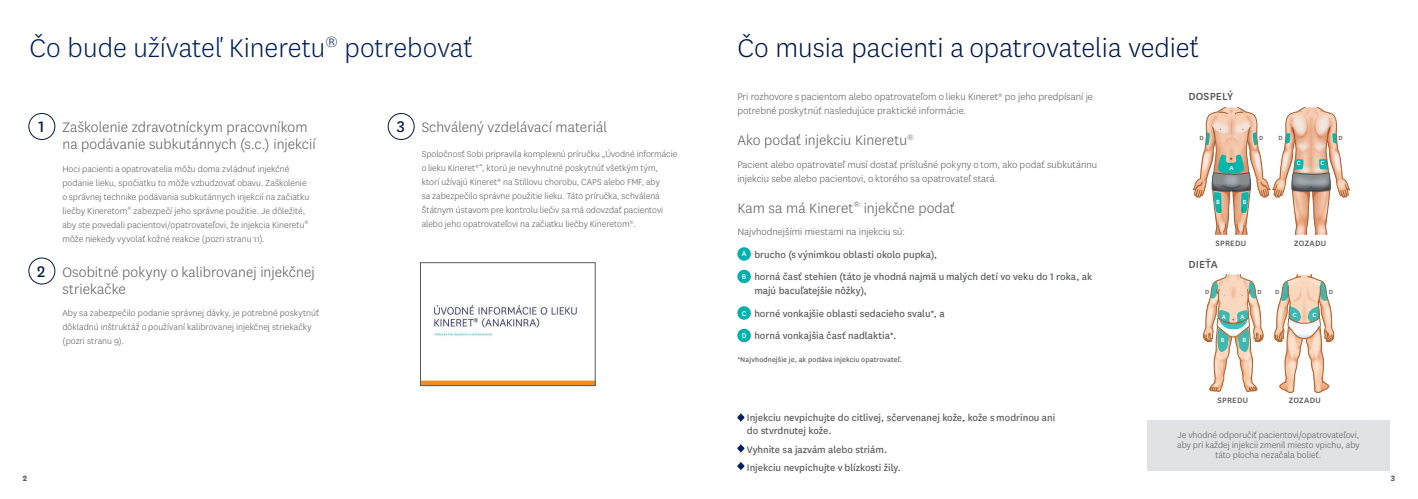
<style>
.page{position:relative;width:1418px;height:499px;background:#fff}
.page>*{position:absolute;margin:0;border:0;box-sizing:border-box;transform-origin:0 0}
.t1{font:300 30px "National";color:#00174a}
.t2{font:300 30px "National";color:#00215d}
.Call_ou{font:18px "National";color:#00174a}
.Body{font:300 16px/17px "National";letter-spacing:.005em;color:#57585a}
.Body-2{font:500 12px "National";letter-spacing:.015em;color:#57585a}
.Body-3{font:11px/14px "National";color:#57585a}
.Body-4{font:300 11px/14px "National";color:#57585a}
.t3{font:300 10px/14px "National";color:#57585a}
.Body-5{font:500 9px "National";letter-spacing:.025em;color:#57585a}
.Body-6{font:700 9px "National";color:#57585a}
.Body-7{font:8px "National";letter-spacing:.01em;color:#57585a}
.t4{font:500 8px "National";color:#fff}
.t5{font:500 7px "National";color:#fff}
.t6{font:500 7px "National";color:#57585a}
</style>
<div class="page">
<img style="left:1206px;top:108px;width:19px;height:14px">
<img style="left:1205px;top:122px;width:20px;height:11px">
<img style="left:1192px;top:133px;width:71px;height:65px">
<img style="left:1263px;top:175px;width:87px;height:23px">
<img style="left:1200px;top:187px;width:17px;height:48px">
<img style="left:1273px;top:175px;width:28px;height:60px">
<img style="left:1296px;top:196px;width:5px;height:39px">
<img style="left:1301px;top:175px;width:47px;height:60px">
<img style="left:1217px;top:187px;width:45px;height:48px">
<img style="left:1225px;top:107px;width:38px;height:40px">
<img style="left:1308px;top:107px;width:12px;height:1px">
<img style="left:1322px;top:109px;width:15px;height:18px">
<img style="left:1285px;top:108px;width:37px;height:19px">
<img style="left:1276px;top:127px;width:18px;height:51px">
<img style="left:1294px;top:127px;width:51px;height:51px">
<div style="left:28px;top:113px;width:27px;height:27px;border:1px solid #00174a;border-radius:50%"></div>
<div style="left:28px;top:257px;width:27px;height:27px;border:1px solid #00174a;border-radius:50%"></div>
<div style="left:737px;top:247px;width:14px;height:14px;background:#00b1b0;border-radius:50%"></div>
<div style="left:737px;top:270px;width:14px;height:13px;background:#00b1b0;border-radius:50%"></div>
<div style="left:737px;top:306px;width:14px;height:14px;background:#00b1b0;border-radius:50%"></div>
<div style="left:737px;top:329px;width:14px;height:13px;background:#00b1b0;border-radius:50%"></div>
<svg style="left:737px;top:413px;width:7px;height:9px"></svg>
<svg style="left:737px;top:444px;width:7px;height:9px"></svg>
<svg style="left:737px;top:461px;width:7px;height:10px"></svg>
<div style="left:1147px;top:420px;width:242px;height:51px;background:#e1e2e4"></div>
<svg style="left:1203px;top:275px;width:132px;height:118px"></svg>
<img style="left:1249px;top:275px;width:5px;height:19px">
<img style="left:1211px;top:275px;width:6px;height:19px">
<img style="left:1217px;top:275px;width:32px;height:32px">
<img style="left:1209px;top:307px;width:47px;height:30px">
<div style="left:387px;top:113px;width:27px;height:27px;border:1px solid #00174a;border-radius:50%"></div>
<img style="left:422px;top:305px;width:171px;height:79px">
<div style="left:420px;top:262px;width:175px;height:124px;border:1px solid #57585a"></div>
<p class="t2" style="left:29px;top:29px;width:445px">Čo bude užívateľ Kineretu<sup>®</sup> potrebovať</p>
<p class="t1" style="left:737px;top:29px;width:463px">Čo musia pacienti a opatrovatelia vedieť</p>
<p class="Call_ou" style="left:38px;top:115px;width:7px">1</p>
<p class="Body" style="left:62px;top:118px;width:255px">Zaškolenie zdravotníckym pracovníkom na podávanie subkutánnych (s.c.) injekcií</p>
<p class="t3" style="left:62px;top:161px;width:248px">Hoci pacienti a opatrovatelia môžu doma zvládnuť injekčné podanie lieku, spočiatku to môže vzbudzovať obavu. Zaškolenie o správnej technike podávania subkutánnych injekcií na začiatku liečby Kineretom<sup>®</sup> zabezpečí jeho správne použitie. Je dôležité, aby ste povedali pacientovi/opatrovateľovi, že injekcia Kineretu<sup>® </sup>môže niekedy vyvolať kožné reakcie (pozri stranu 11).</p>
<p class="Call_ou" style="left:37px;top:259px;width:10px">2</p>
<p class="Body" style="left:62px;top:263px;width:254px">Osobitné pokyny o kalibrovanej injekčnej striekačke</p>
<p class="t3" style="left:62px;top:306px;width:258px">Aby sa zabezpečilo podanie správnej dávky, je potrebné poskytnúť dôkladnú inštruktáž o používaní kalibrovanej injekčnej striekačky (pozri stranu 9).</p>
<p class="Call_ou" style="left:396px;top:115px;width:10px">3</p>
<p class="Body" style="left:422px;top:118px;width:187px">Schválený vzdelávací materiál</p>
<p class="t3" style="left:422px;top:147px;width:257px">Spoločnosť Sobi pripravila komplexnú príručku „Úvodné informácie o lieku Kineret<sup>®</sup>“, ktorú je nevyhnutné poskytnúť všetkým tým, ktorí užívajú Kineret<sup>®</sup> na Stillovu chorobu, CAPS alebo FMF, aby<br>sa zabezpečilo správne použitie lieku. Táto príručka, schválená Štátnym ústavom pre kontrolu liečiv sa má odovzdať pacientovi alebo jeho opatrovateľovi na začiatku liečby Kineretom<sup>®</sup>.</p>
<p class="Body-4" style="left:737px;top:89px;width:357px">Pri rozhovore s pacientom alebo opatrovateľom o lieku Kineret<sup>®</sup> po jeho predpísaní je potrebné poskytnúť nasledujúce praktické informácie.</p>
<p class="Body" style="left:737px;top:131px;width:178px">Ako podať injekciu Kineretu<sup>®</sup></p>
<p class="Body-4" style="left:737px;top:157px;width:361px">Pacient alebo opatrovateľ musí dostať príslušné pokyny o tom, ako podať subkutánnu injekciu sebe alebo pacientovi, o ktorého sa opatrovateľ stará.</p>
<p class="Body" style="left:737px;top:199px;width:219px">Kam sa má Kineret<sup>®</sup> injekčne podať</p>
<p class="Body-4" style="left:737px;top:224px;width:169px">Najvhodnejšími miestami na injekciu sú:</p>
<p class="t4" style="left:741px;top:249px;width:6px">A</p>
<p class="Body-3" style="left:754px;top:247px;width:184px">brucho (s výnimkou oblasti okolo pupka),</p>
<p class="t4" style="left:742px;top:271px;width:6px">B</p>
<p class="Body-3" style="left:754px;top:269px;width:339px">horná časť stehien (táto je vhodná najmä u malých detí vo veku do 1 roka, ak majú bacuľatejšie nôžky),</p>
<p class="t4" style="left:741px;top:308px;width:6px">C</p>
<p class="Body-3" style="left:754px;top:306px;width:192px">horné vonkajšie oblasti sedacieho svalu*, a</p>
<p class="t4" style="left:742px;top:330px;width:6px">D</p>
<p class="Body-3" style="left:754px;top:328px;width:143px">horná vonkajšia časť nadlaktia*.</p>
<p class="Body-7" style="left:737px;top:354px;width:166px">*Najvhodnejšie je, ak podáva injekciu opatrovateľ.</p>
<p class="Body-3" style="left:746px;top:410px;width:310px;line-height:13.2px">Injekciu nevpichujte do citlivej, sčervenanej kože, kože s modrinou ani do stvrdnutej kože.</p>
<p class="Body-3" style="left:746px;top:442px;width:142px">Vyhnite sa jazvám alebo striám.</p>
<p class="Body-3" style="left:746px;top:460px;width:155px">Injekciu nevpichujte v blízkosti žily.</p>
<p class="Body-2" style="left:1188px;top:88px;width:46px">DOSPELÝ</p>
<p class="t6" style="left:1199px;top:133px;width:6px">D</p>
<p class="t6" style="left:1278px;top:133px;width:6px">D</p>
<p class="t6" style="left:1338px;top:133px;width:6px">D</p>
<p class="t5" style="left:1296px;top:158px;width:5px">C</p>
<p class="t5" style="left:1320px;top:158px;width:5px">C</p>
<p class="t5" style="left:1215px;top:197px;width:5px">B</p>
<p class="t5" style="left:1242px;top:197px;width:5px">B</p>
<p class="t6" style="left:1258px;top:133px;width:6px">D</p>
<p class="t5" style="left:1229px;top:163px;width:6px">A</p>
<p class="Body-5" style="left:1215px;top:237px;width:32px">SPREDU</p>
<p class="Body-2" style="left:1188px;top:257px;width:31px">DIEŤA</p>
<p class="Body-5" style="left:1294px;top:237px;width:33px">ZOZADU</p>
<p class="t6" style="left:1204px;top:287px;width:6px">D</p>
<p class="t6" style="left:1257px;top:287px;width:6px">D</p>
<p class="t6" style="left:1275px;top:287px;width:6px">D</p>
<p class="t6" style="left:1328px;top:287px;width:6px">D</p>
<p class="t5" style="left:1221px;top:312px;width:6px">A</p>
<p class="t5" style="left:1240px;top:312px;width:6px">A</p>
<p class="t5" style="left:1292px;top:310px;width:5px">C</p>
<p class="t5" style="left:1312px;top:310px;width:5px">C</p>
<p class="t5" style="left:1220px;top:335px;width:5px">B</p>
<p class="t5" style="left:1242px;top:335px;width:5px">B</p>
<p class="Body-5" style="left:1217px;top:394px;width:32px">SPREDU</p>
<p class="Body-5" style="left:1288px;top:394px;width:33px">ZOZADU</p>
<p class="t3" style="left:1177px;top:430px;width:184px;line-height:10px;text-align:center">Je vhodné odporučiť pacientovi/opatrovateľovi, aby pri každej injekcii zmenil miesto vpichu, aby táto plocha nezačala bolieť.</p>
<p class="Body-6" style="left:23px;top:472px;width:6px">2</p>
<p class="Body-6" style="left:1390px;top:472px;width:6px">3</p>
</div>
